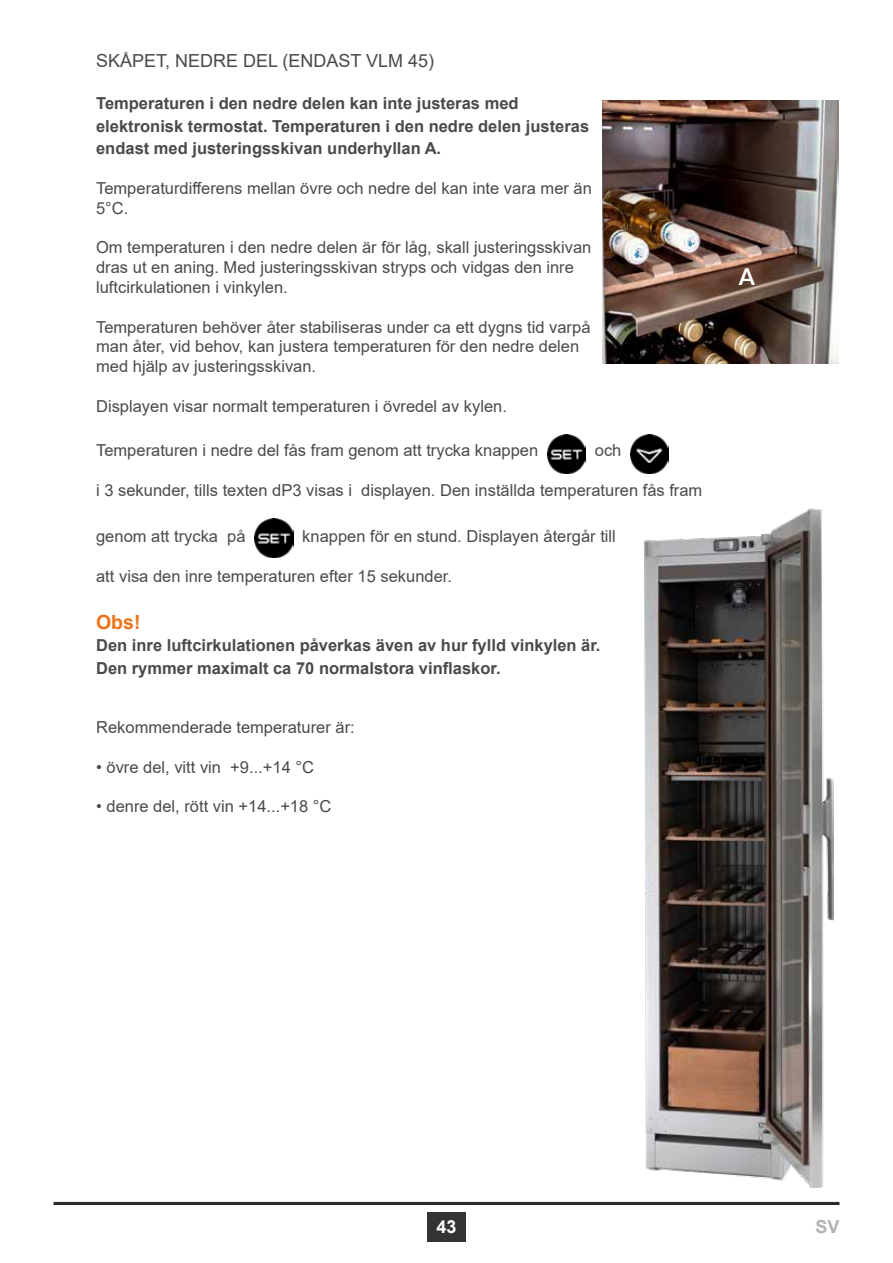
<style>
.page{position:relative;width:893px;height:1263px;background:#fff}
.page>*{position:absolute;margin:0;border:0;box-sizing:border-box;transform-origin:0 0}
.t1{font:700 23.25px "Lato";color:#fff}
.t2{font:700 19.5px "Arial";color:#ee7219}
.t3{font:18px "Arial";color:#4a4a49}
.t4{font:700 18px "Arial";color:#fff}
.t5{font:700 18px "Arial";color:#b3b2b2}
.t6{font:16.5px/19.8px "Arial";color:#4a4a49}
.t7{font:700 16.5px/22.5px "Arial";color:#4a4a49}
</style>
<div class="page">
<hr style="left:54px;top:1202px;width:785px;height:3px;background:#282827">
<div style="left:427px;top:1212px;width:39px;height:30px;background:#333332"></div>
<img style="left:547px;top:435px;width:39px;height:38px">
<img style="left:631px;top:435px;width:38px;height:38px">
<img style="left:255px;top:519px;width:38px;height:38px">
<img style="left:645px;top:508px;width:188px;height:679px">
<img style="left:602px;top:101px;width:237px;height:262px">
<p class="t3" style="left:96px;top:48px;width:340px">SKÅPET, NEDRE DEL (ENDAST VLM 45)</p>
<p class="t7" style="left:96px;top:93px;width:495px">Temperaturen i den nedre delen kan inte justeras med elektronisk termostat. Temperaturen i den nedre delen justeras endast med justeringsskivan underhyllan A.</p>
<p class="t6" style="left:96px;top:178px;width:497px">Temperaturdifferens mellan övre och nedre del kan inte vara mer än<br>5°C.</p>
<p class="t6" style="left:96px;top:238px;width:497px">Om temperaturen i den nedre delen är för låg, skall justeringsskivan dras ut en aning. Med justeringsskivan stryps och vidgas den inre luftcirkulationen i vinkylen.</p>
<p class="t6" style="left:96px;top:317px;width:496px">Temperaturen behöver åter stabiliseras under ca ett dygns tid varpå man åter, vid behov, kan justera temperaturen för den nedre delen med hjälp av justeringsskivan.</p>
<p class="t6" style="left:96px;top:396px;width:412px">Displayen visar normalt temperaturen i övredel av kylen.</p>
<p class="t6" style="left:96px;top:440px;width:444px">Temperaturen i nedre del fås fram genom att trycka knappen</p>
<p class="t6" style="left:595px;top:440px;width:28px">och</p>
<p class="t6" style="left:96px;top:480px;width:608px">i 3 sekunder, tills texten dP3 visas i displayen. Den inställda temperaturen fås fram</p>
<p class="t6" style="left:96px;top:526px;width:151px">genom att trycka på</p>
<p class="t6" style="left:302px;top:526px;width:315px">knappen för en stund. Displayen återgår till</p>
<p class="t6" style="left:96px;top:566px;width:357px">att visa den inre temperaturen efter 15 sekunder.</p>
<p class="t2" style="left:96px;top:608px;width:46px">Obs!</p>
<p class="t7" style="left:96px;top:634px;width:506px">Den inre luftcirkulationen påverkas även av hur fylld vinkylen är.<br>Den rymmer maximalt ca 70 normalstora vinflaskor.</p>
<p class="t6" style="left:96px;top:717px;width:260px">Rekommenderade temperaturer är:</p>
<p class="t6" style="left:96px;top:757px;width:219px">• övre del, vitt vin +9...+14 °C</p>
<p class="t6" style="left:96px;top:796px;width:237px">• denre del, rött vin +14...+18 °C</p>
<h1 class="t1" style="left:739px;top:259px;width:18px">A</h1>
<p class="t4" style="left:436px;top:1214px;width:22px">43</p>
<p class="t5" style="left:815px;top:1214px;width:26px">SV</p>
</div>
